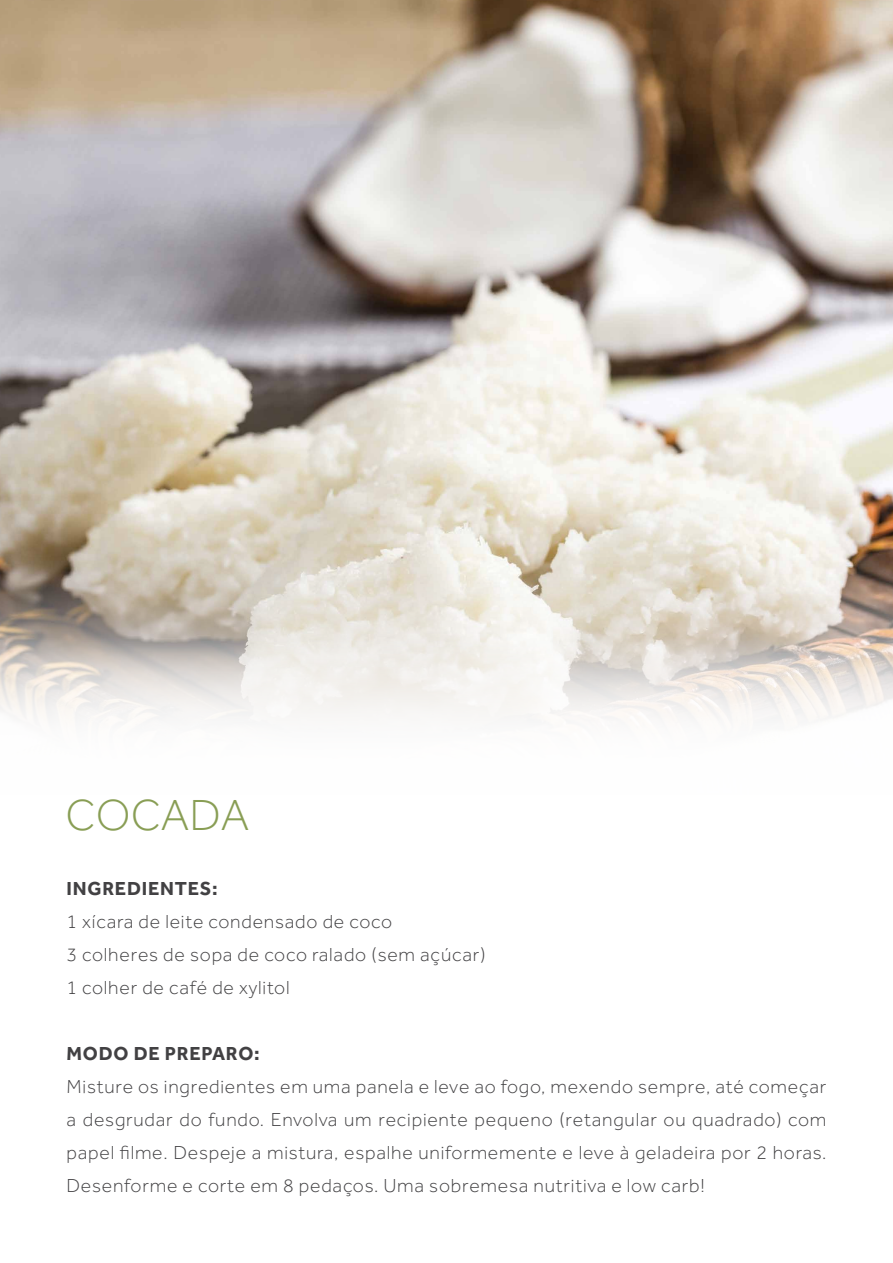
<style>
.page{position:relative;width:893px;height:1263px;background:#fff}
.page>*{position:absolute;margin:0;border:0;box-sizing:border-box;transform-origin:0 0}
.t1{font:300 45px "Effra";color:#899e55}
.t2{font:300 19.5px/33px "Effra";letter-spacing:.04em;color:#424143}
.t3{font:700 19.5px "Effra";letter-spacing:.04em;color:#424143}
</style>
<div class="page">
<img style="left:0;top:0;width:893px;height:547px">
<svg style="left:0;top:547px;width:893px;height:172px"></svg>
<h1 class="t1" style="left:66px;top:790px;width:185px">COCADA</h1>
<p class="t3" style="left:67px;top:876px;width:153px">INGREDIENTES:</p>
<p class="t2" style="left:67px;top:905px;width:421px">1 xícara de leite condensado de coco<br>3 colheres de sopa de coco ralado (sem açúcar)<br>1 colher de café de xylitol</p>
<p class="t3" style="left:67px;top:1041px;width:195px">MODO DE PREPARO:</p>
<p class="t2" style="left:67px;top:1070px;width:761px;text-align:justify">Misture os ingredientes em uma panela e leve ao fogo, mexendo sempre, até começar a desgrudar do fundo. Envolva um recipiente pequeno (retangular ou quadrado) com papel filme. Despeje a mistura, espalhe uniformemente e leve à geladeira por 2 horas.<br>Desenforme e corte em 8 pedaços. Uma sobremesa nutritiva e low carb!</p>
</div>
